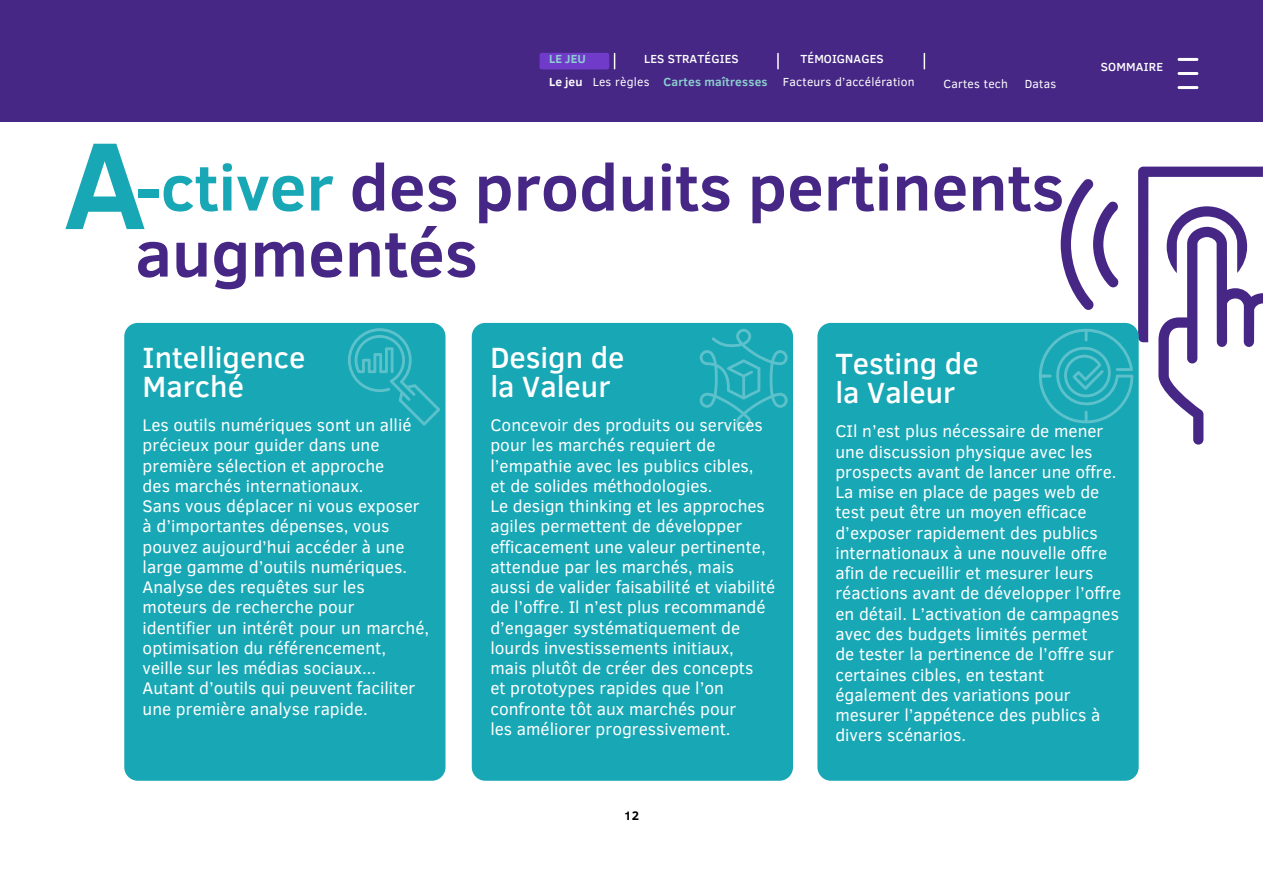
<style>
.page{position:relative;width:1263px;height:894px;background:#fff}
.page>*{position:absolute;margin:0;border:0;box-sizing:border-box;transform-origin:0 0}
.t1{font:700 126.15px "Clear Sans";color:#18a7b5}
.t2{font:700 66px/66px "Clear Sans";color:#462785}
.t3{font:500 30px/29.2px "Clear Sans";color:#fff}
.t4{font:17.25px/20.2px "Clear Sans";color:#fff}
.t5{font:700 12.6px "Clear Sans";color:#000}
.t6{font:500 12px "Clear Sans";letter-spacing:.01em;color:#fff}
.t7{font:12px "Clear Sans";letter-spacing:.02em;color:#fff}
.t8{font:700 12px/23px "Clear Sans";letter-spacing:.02em;color:#8bcecf}
.s1{color:#fff}
.s2{font-weight:400;color:#fff}
.s3{color:#18a7b5}
</style>
<div class="page">
<div style="left:124px;top:323px;width:321px;height:457px;background:#18a7b5;border-radius:14px"></div>
<svg style="left:348px;top:328px;width:92px;height:97px"></svg>
<div style="left:472px;top:323px;width:321px;height:457px;background:#18a7b5;border-radius:14px"></div>
<svg style="left:700px;top:329px;width:88px;height:100px"></svg>
<div style="left:817px;top:323px;width:322px;height:457px;background:#18a7b5;border-radius:14px"></div>
<svg style="left:1039px;top:166px;width:224px;height:278px"></svg>
<div style="left:0;top:0;width:1263px;height:121px;background:#462785"></div>
<hr style="left:1177px;top:58px;width:21px;height:3px;background:#fff">
<hr style="left:1177px;top:72px;width:21px;height:3px;background:#fff">
<hr style="left:1177px;top:86px;width:21px;height:3px;background:#fff">
<div style="left:540px;top:53px;width:69px;height:16px;background:#703bc9;border-radius:2px"></div>
<svg style="left:777px;top:53px;width:2px;height:16px"></svg>
<svg style="left:614px;top:53px;width:1px;height:16px"></svg>
<svg style="left:924px;top:53px;width:1px;height:16px"></svg>
<h2 class="t8" style="left:549px;top:47px;width:38px">LE JEU<br><span class="s1">Le jeu</span></h2>
<h3 class="t6" style="left:644px;top:50px;width:96px">LES STRATÉGIES</h3>
<h2 class="t8" style="left:593px;top:70px;width:176px"><span class="s2">Les règles</span> Cartes maîtresses</h2>
<p class="t6" style="left:800px;top:50px;width:85px">TÉMOIGNAGES</p>
<p class="t7" style="left:783px;top:73px;width:133px">Facteurs d’accélération</p>
<p class="t7" style="left:943px;top:75px;width:66px">Cartes tech</p>
<p class="t7" style="left:1025px;top:75px;width:33px">Datas</p>
<h5 class="t1" style="left:64px;top:93px;width:84px">A</h5>
<p class="t2" style="left:135px;top:151px;width:930px"><span class="s3">-ctiver</span> des produits pertinents augmentés</p>
<h3 class="t6" style="left:1101px;top:58px;width:64px">SOMMAIRE</h3>
<h4 class="t6" style="left:1107px;top:59px;width:64px">SOMMAIRE</h4>
<p class="t3" style="left:143px;top:341px;width:164px">Intelligence<br>Marché</p>
<p class="t3" style="left:490px;top:341px;width:136px">Design de la Valeur</p>
<p class="t4" style="left:143px;top:414px;width:288px">Les outils numériques sont un allié précieux pour guider dans une première sélection et approche<br>des marchés internationaux.<br>Sans vous déplacer ni vous exposer à d’importantes dépenses, vous pouvez aujourd’hui accéder à une large gamme d’outils numériques.<br>Analyse des requêtes sur les moteurs de recherche pour<br>identifier un intérêt pour un marché, optimisation du référencement, veille sur les médias sociaux...<br>Autant d’outils qui peuvent faciliter</p>
<p class="t4" style="left:143px;top:697px;width:227px">une première analyse rapide.</p>
<p class="t4" style="left:490px;top:414px;width:286px">Concevoir des produits ou services pour les marchés requiert de l’empathie avec les publics cibles,<br>et de solides méthodologies.<br>Le design thinking et les approches agiles permettent de développer efficacement une valeur pertinente, attendue par les marchés, mais aussi de valider faisabilité et viabilité de l’offre. Il n’est plus recommandé d’engager systématiquement de lourds investissements initiaux,<br>mais plutôt de créer des concepts<br>et prototypes rapides que l’on confronte tôt aux marchés pour<br>les améliorer progressivement.</p>
<p class="t5" style="left:624px;top:805px;width:17px">12</p>
<h1 class="t3" style="left:835px;top:347px;width:145px">Testing de la Valeur</h1>
<h2 class="t4" style="left:835px;top:420px;width:287px">CIl n’est plus nécessaire de mener une discussion physique avec les prospects avant de lancer une offre.<br>La mise en place de pages web de test peut être un moyen efficace d’exposer rapidement des publics internationaux à une nouvelle offre afin de recueillir et mesurer leurs réactions avant de développer l’offre en détail. L’activation de campagnes avec des budgets limités permet<br>de tester la pertinence de l’offre sur certaines cibles, en testant également des variations pour mesurer l’appétence des publics à divers scénarios.</h2>
</div>
